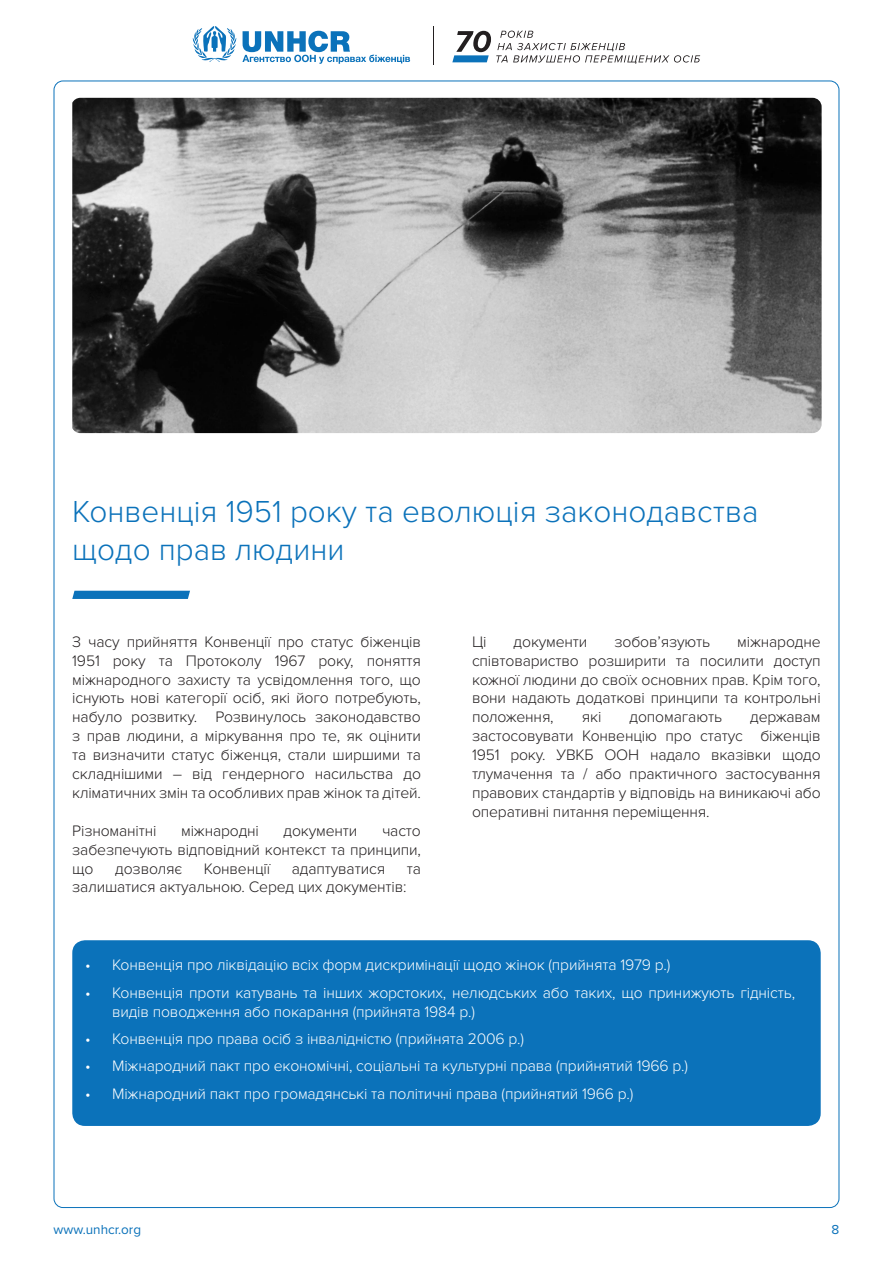
<style>
.page{position:relative;width:893px;height:1263px;background:#fff}
.page>*{position:absolute;margin:0;border:0;box-sizing:border-box;transform-origin:0 0}
.t1{font:300 31.5px/37.8px "Proxima Nova";color:#0b72ba}
.t2{font:300 15.75px/18.9px "Proxima Nova";letter-spacing:-.01em;color:#231f20;text-align:justify}
.t3{font:300 15.75px/18.9px "Proxima Nova";letter-spacing:-.01em;color:#fff}
.t4{font:13.5px "Proxima Nova";color:#0b72ba}
</style>
<div class="page">
<hr style="left:433px;top:26px;width:1px;height:38px;background:#231f20">
<svg style="left:452px;top:31px;width:248px;height:33px"></svg>
<svg style="left:192px;top:26px;width:218px;height:38px"></svg>
<img style="left:72px;top:98px;width:750px;height:335px">
<svg style="left:72px;top:591px;width:118px;height:8px"></svg>
<div style="left:72px;top:940px;width:749px;height:186px;background:#0b72ba;border-radius:13px"></div>
<p class="t1" style="left:72px;top:493px;width:688px">Конвенція 1951 року та еволюція законодавства щодо прав людини</p>
<p class="t2" style="left:72px;top:632px;width:350px">З часу прийняття Конвенції про статус біженців 1951 року та Протоколу 1967 року, поняття міжнародного захисту та усвідомлення того, що існують нові категорії осіб, які його потребують, набуло розвитку. Розвинулось законодавство з прав людини, а міркування про те, як оцінити та визначити статус біженця, стали ширшими та складнішими – від гендерного насильства до кліматичних змін та особливих прав жінок та дітей.</p>
<p class="t2" style="left:72px;top:821px;width:86px">Різноманітні</p>
<p class="t2" style="left:181px;top:821px;width:79px">міжнародні</p>
<p class="t2" style="left:284px;top:821px;width:75px">документи</p>
<p class="t2" style="left:72px;top:821px;width:350px;text-indent:310px">часто забезпечують відповідний контекст та принципи, що</p>
<p class="t2" style="left:115px;top:859px;width:69px">дозволяє</p>
<p class="t2" style="left:204px;top:859px;width:68px">Конвенції</p>
<p class="t2" style="left:292px;top:859px;width:95px">адаптуватися</p>
<p class="t2" style="left:407px;top:859px;width:16px">та</p>
<p class="t2" style="left:72px;top:878px;width:336px">залишатися актуальною. Серед цих документів:</p>
<p class="t2" style="left:472px;top:632px;width:16px">Ці</p>
<p class="t2" style="left:514px;top:632px;width:75px">документи</p>
<p class="t2" style="left:614px;top:632px;width:97px">зобов’язують</p>
<p class="t2" style="left:472px;top:632px;width:350px;text-indent:265px">міжнародне співтовариство розширити та посилити доступ кожної людини до своїх основних прав. Крім того, вони надають додаткові принципи та контрольні положення,</p>
<p class="t2" style="left:582px;top:708px;width:21px">які</p>
<p class="t2" style="left:630px;top:708px;width:94px">допомагають</p>
<p class="t2" style="left:472px;top:708px;width:350px;text-indent:278px">державам застосовувати Конвенцію про статус біженців 1951 року. УВКБ ООН надало вказівки щодо тлумачення та / або практичного застосування правових стандартів у відповідь на виникаючі або оперативні питання переміщення.</p>
<p class="t3" style="left:85px;top:956px;width:587px">• Конвенція про ліквідацію всіх форм дискримінації щодо жінок (прийнята 1979 р.)</p>
<p class="t3" style="left:112px;top:983px;width:685px;text-indent:-27px">• Конвенція проти катувань та інших жорстоких, нелюдських або таких, що принижують гідність, видів поводження або покарання (прийнята 1984 р.)</p>
<p class="t3" style="left:85px;top:1029px;width:440px">• Конвенція про права осіб з інвалідністю (прийнята 2006 р.)</p>
<p class="t3" style="left:85px;top:1057px;width:604px">• Міжнародний пакт про економічні, соціальні та культурні права (прийнятий 1966 р.)</p>
<p class="t3" style="left:85px;top:1084px;width:550px">• Міжнародний пакт про громадянські та політичні права (прийнятий 1966 р.)</p>
<p class="t4" style="left:54px;top:1221px;width:89px">www.unhcr.org</p>
<p class="t4" style="left:831px;top:1221px;width:9px">8</p>
</div>
